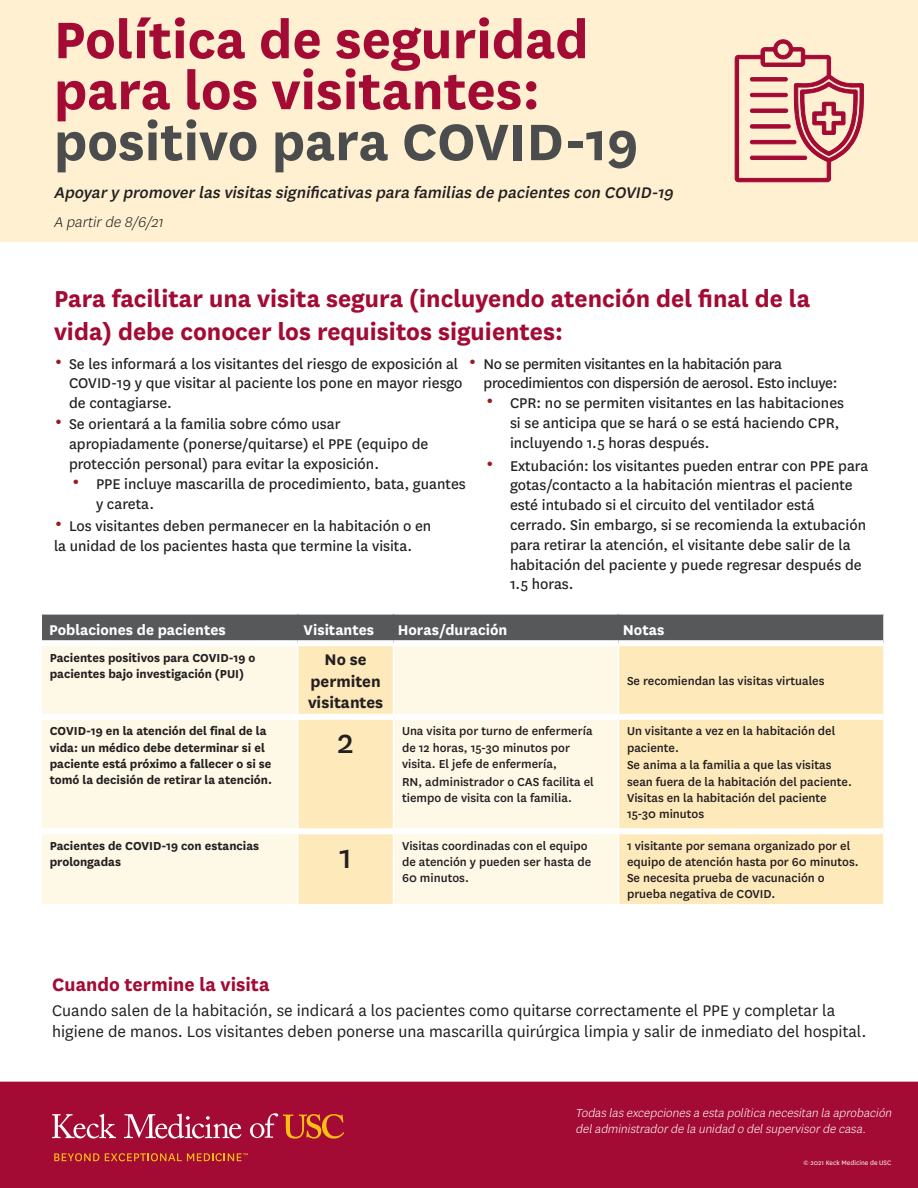
<style>
.page{position:relative;width:918px;height:1188px;background:#fff}
.page>*{position:absolute;margin:0;border:0;box-sizing:border-box;transform-origin:0 0}
.t1{font:700 60px/51px "National";color:#a30a34}
.t2{font:37.5px "National";color:#231f20}
.t3{font:700 27px/32.4px "National";color:#a30a34}
.t4{font:700 21px "National";color:#a30a34}
.t5{font:18px/21.6px "National";color:#231f20}
.t6{font:italic 500 18px "National";color:#231f20}
.t7{font:700 18px/21.6px "National";color:#231f20;text-align:center}
.t8{font:16.5px/19.8px "National";color:#231f20}
.t9{font:16.5px/19.8px "National";letter-spacing:-.02em;color:#231f20}
.t10{font:700 16.5px "National";color:#fff}
.t11{font:italic 300 16.5px "National";color:#231f20}
.t12{font:500 13.5px/16.2px "National";color:#231f20}
.t13{font:700 13.5px/16.2px "National";color:#231f20}
.t14{font:italic 300 13.5px/16.2px "National";color:#fff}
.t15{font:7.5px "National";color:#fff}
.s1{color:#4b4c4d}
.s2{font-size:30px;color:#991c1f}
</style>
<div class="page">
<div style="left:0;top:1082px;width:918px;height:106px;background:#a30a34"></div>
<div style="left:0;top:0;width:918px;height:241px;background:#fef0d0"></div>
<svg style="left:735px;top:40px;width:128px;height:142px"></svg>
<div style="left:42px;top:646px;width:255px;height:258px;background:#fef9e7"></div>
<svg style="left:298px;top:646px;width:585px;height:258px;background:#feefcb"></svg>
<hr style="left:393px;top:646px;width:1px;height:68px;background:#fff">
<hr style="left:618px;top:646px;width:1px;height:68px;background:#fff">
<hr style="left:393px;top:720px;width:1px;height:108px;background:#fff">
<hr style="left:618px;top:720px;width:1px;height:108px;background:#fff">
<hr style="left:393px;top:834px;width:1px;height:70px;background:#fff">
<hr style="left:618px;top:834px;width:1px;height:70px;background:#fff">
<div style="left:41px;top:614px;width:843px;height:29px;background:#57585a"></div>
<div style="left:42px;top:640px;width:256px;height:6px;background:#fff"></div>
<div style="left:298px;top:640px;width:96px;height:6px;background:#fff"></div>
<div style="left:394px;top:640px;width:225px;height:6px;background:#fff"></div>
<div style="left:619px;top:640px;width:264px;height:6px;background:#fff"></div>
<div style="left:42px;top:714px;width:256px;height:6px;background:#fff"></div>
<div style="left:298px;top:714px;width:96px;height:6px;background:#fff"></div>
<div style="left:394px;top:714px;width:225px;height:6px;background:#fff"></div>
<div style="left:619px;top:714px;width:264px;height:6px;background:#fff"></div>
<div style="left:42px;top:828px;width:256px;height:6px;background:#fff"></div>
<div style="left:298px;top:828px;width:96px;height:6px;background:#fff"></div>
<div style="left:394px;top:828px;width:225px;height:6px;background:#fff"></div>
<div style="left:619px;top:828px;width:264px;height:6px;background:#fff"></div>
<svg style="left:52px;top:1114px;width:64px;height:24px"></svg>
<svg style="left:124px;top:1114px;width:117px;height:25px"></svg>
<svg style="left:250px;top:1113px;width:94px;height:26px"></svg>
<svg style="left:54px;top:1153px;width:45px;height:8px"></svg>
<svg style="left:105px;top:1153px;width:143px;height:8px"></svg>
<p class="t1" style="left:54px;top:10px;width:586px">Política de seguridad para los visitantes: <span class="s1">positivo para COVID-19</span></p>
<p class="t6" style="left:54px;top:181px;width:625px">Apoyary promoverlas visitas significativas para familias de pacientes con COVID-19</p>
<p class="t11" style="left:54px;top:212px;width:114px">A partirde 8/6/21</p>
<p class="t3" style="left:54px;top:281px;width:758px">Para facilitar una visita segura (incluyendo atención del final de la vida) debe conocer los requisitos siguientes:</p>
<p class="t8" style="left:69px;top:353px;width:395px;text-indent:-15px"><span class="s2">•</span> Se les informará a los visitantes del riesgo de exposición al<br>COVID-19 y que visitar al paciente los pone en mayor riesgo de contagiarse.</p>
<p class="t8" style="left:69px;top:414px;width:361px;text-indent:-15px"><span class="s2">•</span> Se orientará a la familia sobre cómo usar apropiadamente (ponerse/quitarse) el PPE (equipo de protección personal) para evitar la exposición.</p>
<p class="t8" style="left:96px;top:473px;width:371px;text-indent:-25px"><span class="s2">•</span> PPE incluye mascarilla de procedimiento, bata, guantes y careta.</p>
<p class="t8" style="left:54px;top:516px;width:379px"><span class="s2">•</span> Los visitantes deben permanecer en la habitación o en la unidad de los pacientes hasta que termine la visita.</p>
<p class="t9" style="left:484px;top:353px;width:355px;text-indent:-16px"><span class="s2">•</span> No se permiten visitantes en la habitación para procedimientos con dispersión de aerosol. Esto incluye:</p>
<p class="t8" style="left:510px;top:392px;width:336px;text-indent:-25px"><span class="s2">•</span> CPR: no se permiten visitantes en las habitaciones si se anticipa que se hará o se está haciendo CPR, incluyendo 1.5 horas después.</p>
<p class="t8" style="left:510px;top:455px;width:360px;text-indent:-25px"><span class="s2">•</span> Extubación: los visitantes pueden entrar con PPE para gotas/contacto a la habitación mientras el paciente esté intubado si el circuito del ventilador está cerrado. Sin embargo, si se recomienda la extubación para retirar la atención, el visitante debe salir de la habitación del paciente y puede regresar después de 1.5 horas.</p>
<p class="t10" style="left:49px;top:618px;width:178px">Poblaciones de pacientes</p>
<p class="t10" style="left:304px;top:618px;width:72px">Visitantes</p>
<p class="t10" style="left:398px;top:618px;width:111px">Horas/duración</p>
<p class="t10" style="left:623px;top:618px;width:43px">Notas</p>
<p class="t13" style="left:50px;top:649px;width:207px">Pacientes positivos para COVID-19 o pacientes bajo investigación (PUI)</p>
<p class="t7" style="left:308px;top:648px;width:77px">No se permiten visitantes</p>
<p class="t12" style="left:627px;top:672px;width:199px">Se recomiendan las visitas virtuales</p>
<p class="t13" style="left:50px;top:722px;width:224px">COVID-19 en la atención del final de la vida: un médico debe determinar si el paciente está próximo a fallecer o si se tomó la decisión de retirar la atención.</p>
<p class="t2" style="left:337px;top:717px;width:18px">2</p>
<p class="t12" style="left:402px;top:722px;width:192px">Una visita por turno de enfermería de 12 horas, 15-30 minutos por visita. El jefe de enfermería,</p>
<p class="t12" style="left:402px;top:773px;width:193px">RN, administrador o CAS facilita el tiempo de visita con la familia.</p>
<p class="t12" style="left:627px;top:722px;width:210px">Un visitante a vez en la habitación del paciente.</p>
<p class="t12" style="left:627px;top:756px;width:226px">Se anima a la familia a que las visitas sean fuera de la habitación del paciente.<br>Visitas en la habitación del paciente<br>15-30 minutos</p>
<p class="t13" style="left:50px;top:837px;width:211px">Pacientes de COVID-19 con estancias prolongadas</p>
<p class="t2" style="left:339px;top:831px;width:15px">1</p>
<p class="t12" style="left:402px;top:837px;width:191px">Visitas coordinadas con el equipo de atención y pueden ser hasta de<br>60 minutos.</p>
<p class="t12" style="left:627px;top:837px;width:233px">1 visitante por semana organizado por el equipo de atención hasta por 60 minutos.<br>Se necesita prueba de vacunación o prueba negativa de COVID.</p>
<p class="t4" style="left:52px;top:970px;width:219px">Cuando termine la visita</p>
<p class="t5" style="left:52px;top:999px;width:816px">Cuando salen de la habitación, se indicará a los pacientes como quitarse correctamente el PPE y completar la higiene de manos. Los visitantes deben ponerse una mascarilla quirúrgica limpia y salir de inmediato del hospital.</p>
<p class="t14" style="left:576px;top:1104px;width:320px">Todas las excepciones a esta política necesitan la aprobación deladministradorde la unidad o delsupervisorde casa.</p>
<p class="t15" style="left:804px;top:1158px;width:89px">© 2021 Keck Medicine de USC</p>
</div>
